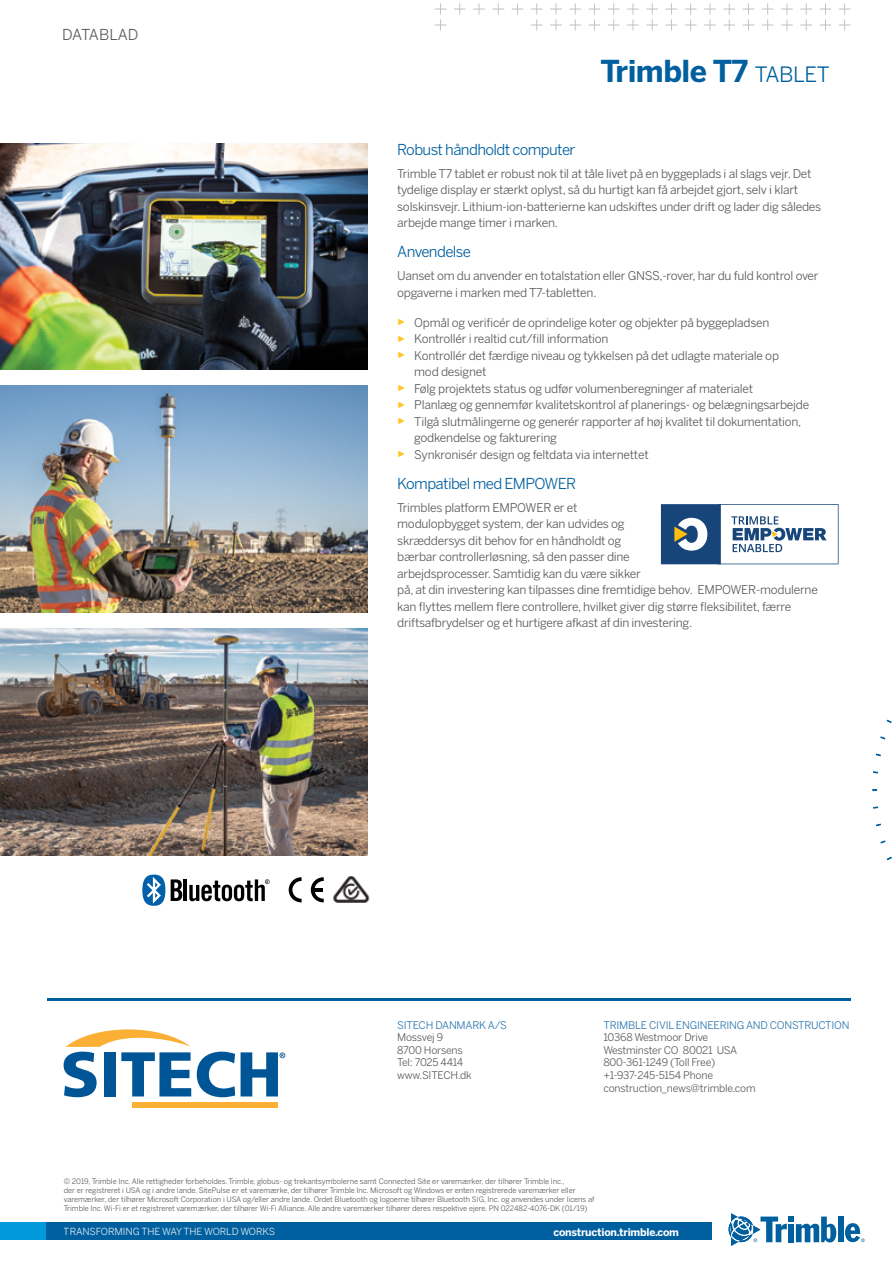
<style>
.page{position:relative;width:893px;height:1263px;background:#fff}
.page>*{position:absolute;margin:0;border:0;box-sizing:border-box;transform-origin:0 0}
.t1{font:700 30px "Benton Sans";letter-spacing:-.02em;color:#005f9e}
.t2{font:15px "Benton Sans";letter-spacing:-.04em;color:#005f9e}
.t3{font:15px "Benton Sans";color:#58595b}
.t4{font:12px/16.5px "Benton Sans";letter-spacing:-.02em;color:#58595b}
.t5{font:10.5px/12.6px "Benton Sans";letter-spacing:-.02em;color:#58595b}
.t6{font:10.5px "Benton Sans";letter-spacing:-.02em;color:#2873ac}
.t7{font:700 10.5px "Benton Sans";letter-spacing:-.02em;color:#fff}
.t8{font:9.75px "Benton Sans";letter-spacing:-.01em;color:#fff}
.t9{font:7.5px/9px "Benton Sans";letter-spacing:-.01em;color:#58595b}
.s1{font-weight:400;font-size:21px}
.s2{font-family:"Arial";font-size:9px;color:#ffc425}
</style>
<div class="page">
<svg style="left:435px;top:3px;width:415px;height:28px"></svg>
<svg style="left:887px;top:856px;width:5px;height:4px"></svg>
<svg style="left:880px;top:840px;width:6px;height:4px"></svg>
<svg style="left:876px;top:823px;width:5px;height:3px"></svg>
<svg style="left:873px;top:806px;width:5px;height:3px"></svg>
<svg style="left:873px;top:771px;width:5px;height:3px"></svg>
<svg style="left:876px;top:753px;width:5px;height:3px"></svg>
<svg style="left:880px;top:736px;width:6px;height:4px"></svg>
<svg style="left:886px;top:719px;width:6px;height:4px"></svg>
<svg style="left:171px;top:879px;width:11px;height:22px"></svg>
<hr style="left:184px;top:879px;width:3px;height:22px;background:#000">
<svg style="left:142px;top:874px;width:23px;height:32px"></svg>
<svg style="left:189px;top:879px;width:81px;height:22px"></svg>
<svg style="left:289px;top:877px;width:13px;height:25px"></svg>
<svg style="left:311px;top:877px;width:13px;height:25px"></svg>
<svg style="left:661px;top:504px;width:177px;height:60px"></svg>
<img style="left:0;top:143px;width:367px;height:227px">
<img style="left:0;top:628px;width:367px;height:227px">
<img style="left:0;top:386px;width:367px;height:227px">
<img style="left:333px;top:877px;width:37px;height:26px">
<svg style="left:197px;top:1051px;width:38px;height:46px"></svg>
<svg style="left:64px;top:1029px;width:127px;height:68px"></svg>
<div style="left:132px;top:1103px;width:146px;height:5px;background:#fbaf34"></div>
<svg style="left:241px;top:1052px;width:44px;height:44px"></svg>
<div style="left:838px;top:1216px;width:5px;height:26px;background:#005f9e"></div>
<svg style="left:729px;top:1213px;width:107px;height:33px"></svg>
<svg style="left:845px;top:1223px;width:20px;height:19px"></svg>
<div style="left:0;top:1222px;width:712px;height:18px;background:#009ada"></div>
<div style="left:47px;top:1222px;width:665px;height:18px;background:#005f9e"></div>
<hr style="left:47px;top:999px;width:803px;height:2px;background:#005f9e">
<p class="t3" style="left:62px;top:26px;width:78px">DATABLAD</p>
<h1 class="t1" style="left:600px;top:52px;width:231px">Trimble T7 <span class="s1">TABLET</span></h1>
<p class="t2" style="left:397px;top:141px;width:180px">Robust håndholdt computer</p>
<p class="t4" style="left:397px;top:165px;width:425px">Trimble T7 tablet er robust nok til at tåle livet på en byggeplads i al slags vejr. Det tydelige display er stærkt oplyst, så du hurtigt kan få arbejdet gjort, selv i klart solskinsvejr. Lithium-ion-batterierne kan udskiftes under drift og lader dig således arbejde mange timer i marken.</p>
<p class="t2" style="left:397px;top:243px;width:75px">Anvendelse</p>
<p class="t4" style="left:397px;top:268px;width:423px">Uanset om du anvender en totalstation eller GNSS,-rover, har du fuld kontrol over opgaverne i marken med T7-tabletten.</p>
<p class="t4" style="left:397px;top:314px;width:374px"><span class="s2">►</span> Opmål og verificér de oprindelige koter og objekter på byggepladsen</p>
<p class="t4" style="left:397px;top:331px;width:213px"><span class="s2">►</span> Kontrollér i realtid cut/fill information</p>
<p class="t4" style="left:397px;top:347px;width:383px"><span class="s2">►</span> Kontrollér det færdige niveau og tykkelsen på det udlagte materiale op</p>
<p class="t4" style="left:414px;top:364px;width:74px">mod designet</p>
<p class="t4" style="left:397px;top:380px;width:357px"><span class="s2">►</span> Følg projektets status og udfør volumenberegninger af materialet</p>
<p class="t4" style="left:397px;top:397px;width:413px"><span class="s2">►</span> Planlæg og gennemfør kvalitetskontrol af planerings- og belægningsarbejde</p>
<p class="t4" style="left:397px;top:413px;width:406px"><span class="s2">►</span> Tilgå slutmålingerne og generér rapporter af høj kvalitet til dokumentation,</p>
<p class="t4" style="left:414px;top:430px;width:144px">godkendelse og fakturering</p>
<p class="t4" style="left:397px;top:446px;width:253px"><span class="s2">►</span> Synkronisér design og feltdata via internettet</p>
<p class="t2" style="left:397px;top:474px;width:181px">Kompatibel med EMPOWER</p>
<p class="t4" style="left:397px;top:499px;width:422px">Trimbles platform EMPOWER er et<br>modulopbygget system, der kan udvides og<br>skræddersys dit behov for en håndholdt og<br>bærbar controllerløsning, så den passer dine<br>arbejdsprocesser. Samtidig kan du være sikker<br>på, at din investering kan tilpasses dine fremtidige behov. EMPOWER-modulerne kan flyttes mellem flere controllere, hvilket giver dig større fleksibilitet, færre driftsafbrydelser og et hurtigere afkast af din investering.</p>
<p class="t6" style="left:397px;top:1018px;width:111px">SITECH DANMARK A/S</p>
<p class="t5" style="left:397px;top:1031px;width:76px">Mossvej 9<br>8700 Horsens<br>Tel: 7025 4414 www.SITECH.dk</p>
<p class="t6" style="left:603px;top:1018px;width:248px">TRIMBLE CIVIL ENGINEERING AND CONSTRUCTION</p>
<p class="t5" style="left:603px;top:1031px;width:154px">10368 Westmoor Drive<br>Westminster CO 80021 USA<br>800-361-1249 (Toll Free) +1-937-245-5154 Phone construction_news@trimble.com</p>
<p class="t9" style="left:64px;top:1177px;width:532px">© 2019, Trimble Inc. Alle rettigheder forbeholdes. Trimble, globus- og trekantsymbolerne samt Connected Site er varemærker, der tilhører Trimble Inc.,<br>der er registreret i USA og i andre lande. SitePulse er et varemærke, der tilhører Trimble Inc. Microsoft og Windows er enten registrerede varemærker eller varemærker, der tilhører Microsoft Corporation i USA og/eller andre lande. Ordet Bluetooth og logoerne tilhører Bluetooth SIG, Inc. og anvendes under licens af Trimble Inc. Wi-Fi er et registreret varemærker, der tilhører Wi-Fi Alliance. Alle andre varemærker tilhører deres respektive ejere. PN 022482-4076-DK (01/19)</p>
<p class="t8" style="left:64px;top:1226px;width:213px">TRANSFORMING THE WAY THE WORLD WORKS</p>
<p class="t7" style="left:553px;top:1225px;width:127px">construction.trimble.com</p>
</div>
